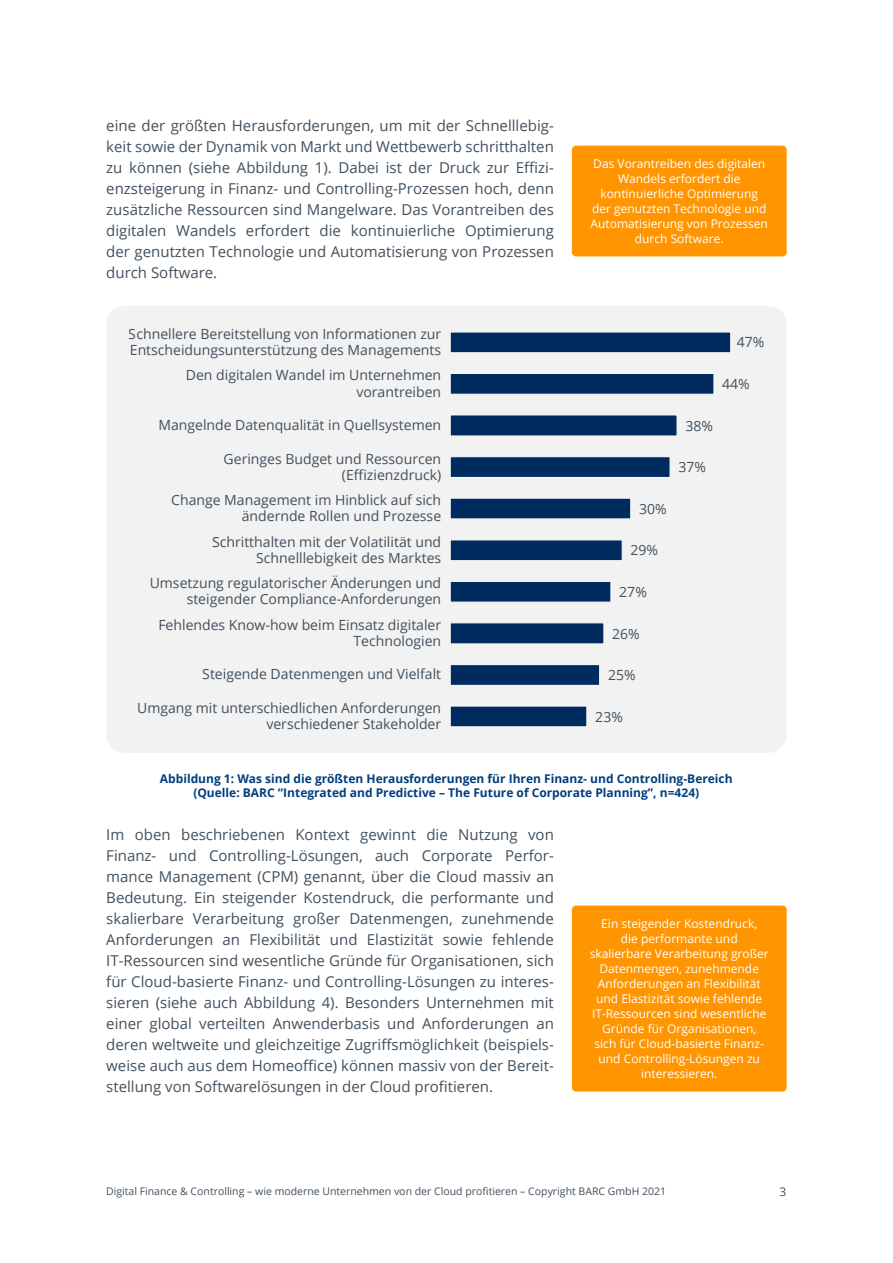
<style>
.page{position:relative;width:893px;height:1263px;background:#fff}
.page>*{position:absolute;margin:0;border:0;box-sizing:border-box;transform-origin:0 0}
.t1{font:15px/21px "Open Sans";color:#41505d;text-align:justify}
.t2{font:13.95px/16.2px "Open Sans";color:#41505d;text-align:right}
.t3{font:12px/15px "Open Sans";color:#fff;text-align:center}
.t4{font:700 12px/13.5px "Open Sans";color:#003e7d;text-align:center}
.t5{font:12px "Open Sans";color:#41505d}
.t6{font:10.5px "Open Sans";color:#41505d}
</style>
<div class="page">
<div style="left:106px;top:306px;width:681px;height:447px;background:#f2f2f2;border-radius:18px"></div>
<svg style="left:450px;top:332px;width:281px;height:395px"></svg>
<div style="left:572px;top:146px;width:215px;height:110px;background:#ff9500;border-radius:4px"></div>
<div style="left:572px;top:905px;width:215px;height:186px;background:#ff9500;border-radius:4px"></div>
<p class="t1" style="left:106px;top:114px;width:449px">eine der größten Herausforderungen, um mit der Schnelllebig&shy;keit sowie der Dynamik von Markt und Wettbewerb schritthalten zu können (siehe Abbildung 1). Dabei ist der Druck zur Effizi&shy;enzsteigerung in Finanz- und Controlling-Prozessen hoch, denn zusätzliche Ressourcen sind Mangelware. Das Vorantreiben des digitalen Wandels erfordert die kontinuierliche Optimierung der genutzten Technologie und Automatisierung von Prozessen durch Software.</p>
<p class="t2" style="left:129px;top:325px;width:314px;text-align:left">Schnellere Bereitstellung von Informationen zur<br>Entscheidungsunterstützung des Managements</p>
<p class="t2" style="left:186px;top:367px;width:257px">Den digitalen Wandel im Unternehmen vorantreiben</p>
<p class="t2" style="left:158px;top:416px;width:284px">Mangelnde Datenqualität in Quellsystemen</p>
<p class="t2" style="left:224px;top:450px;width:219px">Geringes Budget und Ressourcen (Effizienzdruck)</p>
<p class="t2" style="left:171px;top:491px;width:272px">Change Management im Hinblick auf sich ändernde Rollen und Prozesse</p>
<p class="t2" style="left:212px;top:533px;width:231px">Schritthalten mit der Volatilität und<br>Schnelllebigkeit des Marktes</p>
<p class="t2" style="left:150px;top:575px;width:293px">Umsetzung regulatorischer Änderungen und steigender Compliance-Anforderungen</p>
<p class="t2" style="left:158px;top:617px;width:284px">Fehlendes Know-how beim Einsatz digitaler<br>Technologien</p>
<p class="t2" style="left:202px;top:666px;width:240px">Steigende Datenmengen und Vielfalt</p>
<p class="t2" style="left:137px;top:699px;width:306px">Umgang mit unterschiedlichen Anforderungen verschiedener Stakeholder</p>
<p class="t3" style="left:591px;top:156px;width:179px">Das Vorantreiben des digitalen<br>Wandels erfordert die kontinuierliche Optimierung der genutzten Technologie und<br>Automatisierung von Prozessen durch Software.</p>
<p class="t2" style="left:639px;top:500px;width:29px">30%</p>
<p class="t2" style="left:631px;top:542px;width:29px">29%</p>
<p class="t2" style="left:619px;top:583px;width:29px">27%</p>
<p class="t2" style="left:612px;top:625px;width:29px">26%</p>
<p class="t2" style="left:608px;top:666px;width:29px">25%</p>
<p class="t2" style="left:595px;top:708px;width:29px">23%</p>
<p class="t2" style="left:737px;top:334px;width:29px">47%</p>
<p class="t2" style="left:722px;top:375px;width:29px">44%</p>
<p class="t2" style="left:686px;top:417px;width:29px">38%</p>
<p class="t2" style="left:678px;top:459px;width:29px">37%</p>
<p class="t4" style="left:160px;top:772px;width:574px">Abbildung 1: Was sind die größten Herausforderungen für Ihren Finanz- und Controlling-Bereich (Quelle: BARC “Integrated and Predictive – The Future of Corporate Planning”, n=424)</p>
<p class="t1" style="left:106px;top:823px;width:449px">Im oben beschriebenen Kontext gewinnt die Nutzung von Finanz- und Controlling-Lösungen, auch Corporate Perfor&shy;mance Management (CPM) genannt, über die Cloud massiv an Bedeutung. Ein steigender Kostendruck, die performante und skalierbare Verarbeitung großer Datenmengen, zunehmende Anforderungen an Flexibilität und Elastizität sowie fehlende IT-Ressourcen sind wesentliche Gründe für Organisationen, sich für Cloud-basierte Finanz- und Controlling-Lösungen zu interes&shy;sieren (siehe auch Abbildung 4). Besonders Unternehmen mit einer global verteilten Anwenderbasis und Anforderungen an deren weltweite und gleichzeitige Zugriffsmöglichkeit (beispiels&shy;weise auch aus dem Homeoffice) können massiv von der Bereit&shy;stellung von Softwarelösungen in der Cloud profitieren.</p>
<p class="t3" style="left:590px;top:916px;width:181px">Ein steigender Kostendruck,<br>die performante und skalierbare Verarbeitung großer<br>Datenmengen, zunehmende<br>Anforderungen an Flexibilität und Elastizität sowie fehlende<br>IT-Ressourcen sind wesentliche<br>Gründe für Organisationen,<br>sich für Cloud-basierte Finanz&shy;und Controlling-Lösungen zu interessieren.</p>
<p class="t6" style="left:106px;top:1184px;width:562px">Digital Finance &amp; Controlling – wie moderne Unternehmen von der Cloud profitieren – Copyright BARC GmbH 2021</p>
<p class="t5" style="left:780px;top:1184px;width:8px">3</p>
</div>
